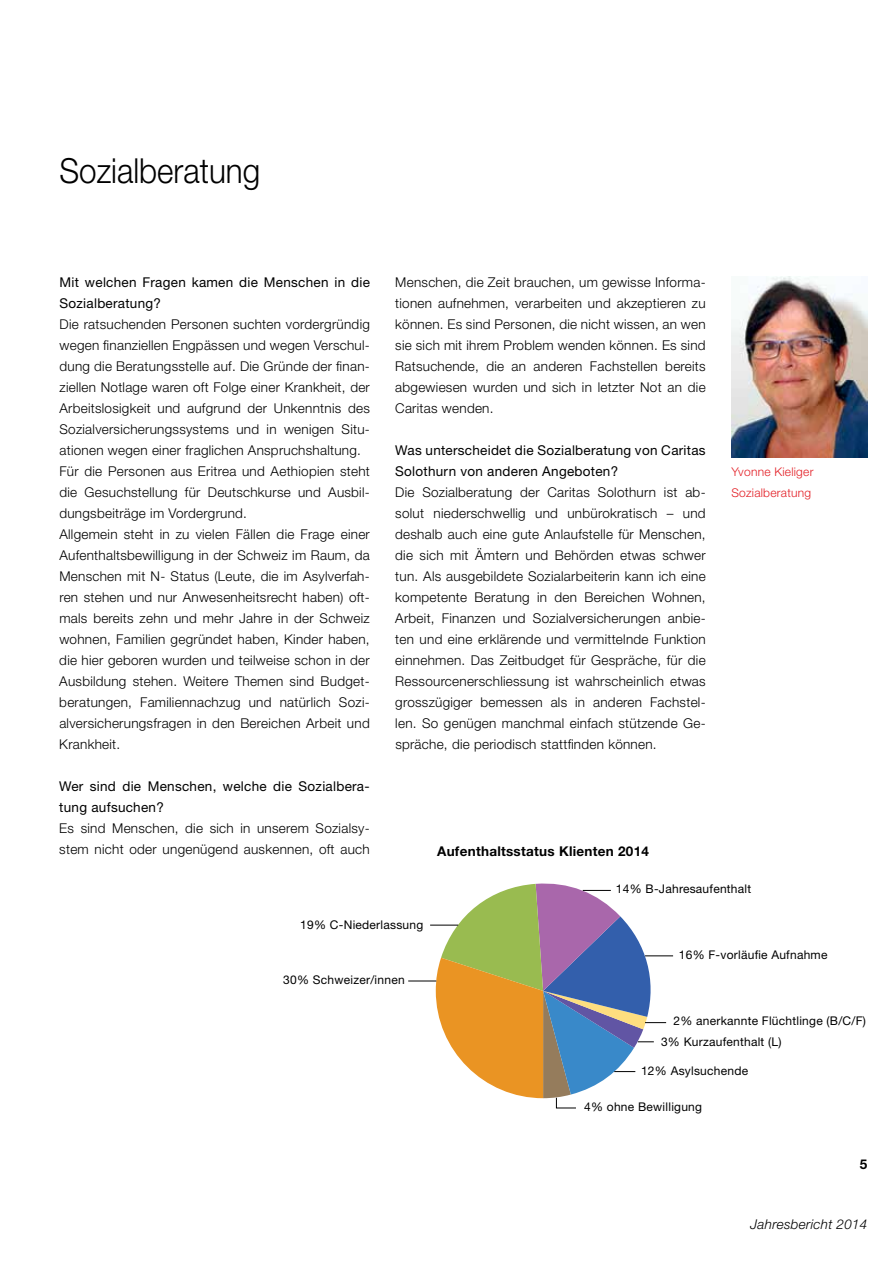
<style>
.page{position:relative;width:893px;height:1263px;background:#fff}
.page>*{position:absolute;margin:0;border:0;box-sizing:border-box;transform-origin:0 0}
.t1{font:300 34.5px "Helvetica Neue";color:#000;scale:.91 1}
.t2{font:300 13.5px/21px "Helvetica Neue";letter-spacing:.02em;color:#000}
.t3{font:13.5px/21px "Helvetica Neue";letter-spacing:.02em;color:#000}
.t4{font:700 13.5px "Helvetica Neue";letter-spacing:.02em;color:#000}
.t5{font:italic 300 13.5px "Helvetica Neue";letter-spacing:.02em;color:#000}
.t6{font:12px "Helvetica Neue";letter-spacing:.02em;color:#000}
.t7{font:300 12px/21px "Helvetica Neue";letter-spacing:.02em;color:#e31f26}
</style>
<div class="page">
<img style="left:731px;top:276px;width:136px;height:182px">
<svg style="left:408px;top:883px;width:265px;height:226px"></svg>
<h1 class="t1" style="left:60px;top:150px;width:222px">Sozialberatung</h1>
<p class="t3" style="left:60px;top:272px;width:312px">Mit welchen Fragen kamen die Menschen in die<br>Sozialberatung?</p>
<p class="t2" style="left:59px;top:313px;width:312px">Die ratsuchenden Personen suchten vordergründig wegen finanziellen Engpässen und wegen Verschul&shy;dung die Beratungsstelle auf. Die Gründe der finan&shy;ziellen Notlage waren oft Folge einer Krankheit, der Arbeitslosigkeit und aufgrund der Unkenntnis des Sozialversicherungssystems und in wenigen Situ&shy;ationen wegen einer fraglichen Anspruchshaltung.<br>Für die Personen aus Eritrea und Aethiopien steht die Gesuchstellung für Deutschkurse und Ausbil&shy;dungsbeiträge im Vordergrund.<br>Allgemein steht in zu vielen Fällen die Frage einer Aufenthaltsbewilligung in der Schweiz im Raum, da Menschen mit N- Status (Leute, die im Asylverfah&shy;ren stehen und nur Anwesenheitsrecht haben) oft&shy;mals bereits zehn und mehr Jahre in der Schweiz wohnen, Familien gegründet haben, Kinder haben, die hier geboren wurden und teilweise schon in der Ausbildung stehen. Weitere Themen sind Budget&shy;beratungen, Familiennachzug und natürlich Sozi&shy;alversicherungsfragen in den Bereichen Arbeit und Krankheit.</p>
<p class="t3" style="left:59px;top:776px;width:312px">Wer sind die Menschen, welche die Sozialbera&shy;tung aufsuchen?</p>
<p class="t2" style="left:59px;top:818px;width:312px">Es sind Menschen, die sich in unserem Sozialsy&shy;stem nicht oder ungenügend auskennen, oft auch</p>
<p class="t2" style="left:395px;top:272px;width:312px;text-align:justify">Menschen, die Zeit brauchen, um gewisse Informa&shy;tionen aufnehmen, verarbeiten und akzeptieren zu können. Es sind Personen, die nicht wissen, an wen sie sich mit ihrem Problem wenden können. Es sind Ratsuchende, die an anderen Fachstellen bereits abgewiesen wurden und sich in letzter Not an die Caritas wenden.</p>
<p class="t3" style="left:395px;top:440px;width:312px">Was unterscheidet die Sozialberatung von Caritas<br>Solothurn von anderen Angeboten?</p>
<p class="t2" style="left:395px;top:482px;width:312px;text-align:justify">Die Sozialberatung der Caritas Solothurn ist ab&shy;solut niederschwellig und unbürokratisch – und deshalb auch eine gute Anlaufstelle für Menschen, die sich mit Ämtern und Behörden etwas schwer tun. Als ausgebildete Sozialarbeiterin kann ich eine kompetente Beratung in den Bereichen Wohnen, Arbeit, Finanzen und Sozialversicherungen anbie&shy;ten und eine erklärende und vermittelnde Funktion einnehmen. Das Zeitbudget für Gespräche, für die Ressourcenerschliessung ist wahrscheinlich etwas grosszügiger bemessen als in anderen Fachstel&shy;len. So genügen manchmal einfach stützende Ge&shy;spräche, die periodisch stattfinden können.</p>
<p class="t7" style="left:731px;top:461px;width:84px">Yvonne Kieliger<br>Sozialberatung</p>
<p class="t4" style="left:437px;top:843px;width:213px">Aufenthaltsstatus Klienten 2014</p>
<p class="t6" style="left:616px;top:881px;width:137px">14% B-Jahresaufenthalt</p>
<p class="t6" style="left:300px;top:918px;width:125px">19% C-Niederlassung</p>
<p class="t6" style="left:283px;top:973px;width:123px">30% Schweizer/innen</p>
<p class="t6" style="left:679px;top:947px;width:150px">16% F-vorläufie Aufnahme</p>
<p class="t6" style="left:674px;top:1014px;width:194px">2% anerkannte Flüchtlinge (B/C/F)</p>
<p class="t6" style="left:661px;top:1034px;width:122px">3% Kurzaufenthalt (L)</p>
<p class="t6" style="left:641px;top:1063px;width:109px">12% Asylsuchende</p>
<p class="t6" style="left:584px;top:1099px;width:119px">4% ohne Bewilligung</p>
<p class="t4" style="left:860px;top:1156px;width:9px">5</p>
<p class="t5" style="left:751px;top:1216px;width:118px">Jahresbericht 2014</p>
</div>
